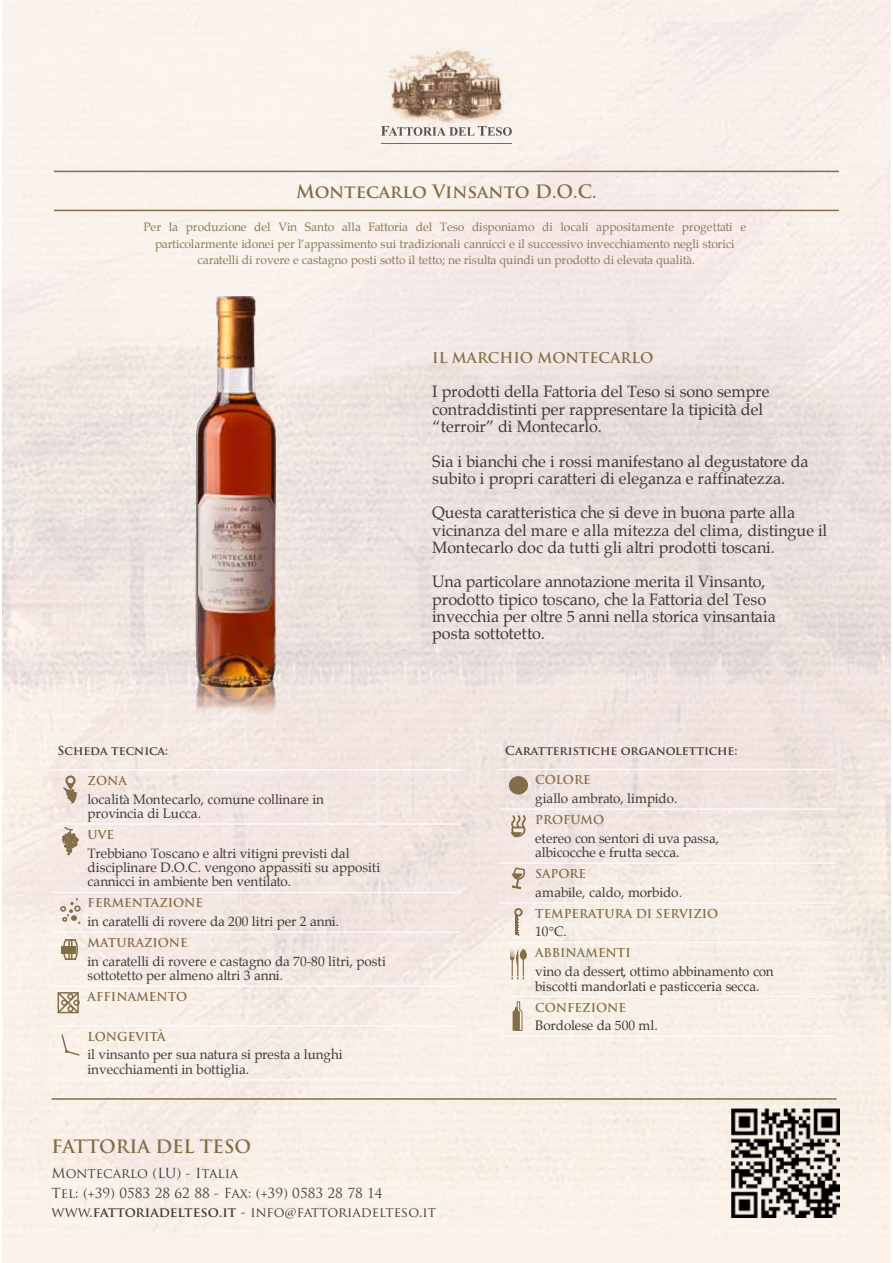
<style>
.page{position:relative;width:893px;height:1263px;background:#fff}
.page>*{position:absolute;margin:0;border:0;box-sizing:border-box;transform-origin:0 0}
.t1{font:700 18px "Trajan Pro";color:#836d46}
.t2{font:16.2px/17.2px "Palatino";color:#3c3c3b}
.t3{font:700 14.4px "Trajan Pro";color:#836d46}
.t4{font:13.5px/14.4px "Palatino";color:#3c3c3b}
.t5{font:13.5px/19.5px "Trajan Pro";color:#3c3c3b}
.t6{font:12px/16.5px "Palatino";color:#8e7955;text-align:center}
.t7{font:700 12px "Trajan Pro";color:#836d46}
.t8{font:700 12px "Trajan Pro";color:#3c3c3b}
.s1{font-weight:700}
</style>
<div class="page">
<img style="left:2px;top:0;width:889px;height:1263px">
<hr style="left:54px;top:171px;width:785px;height:1px;background:#836d46">
<hr style="left:54px;top:210px;width:785px;height:1px;background:#836d46">
<img style="left:383px;top:48px;width:128px;height:78px">
<svg style="left:381px;top:126px;width:131px;height:10px"></svg>
<hr style="left:381px;top:143px;width:131px;height:1px;background:#8e6b55">
<img style="left:169px;top:281px;width:130px;height:452px">
<hr style="left:52px;top:769px;width:409px;height:2px;background:#fafafa">
<hr style="left:52px;top:823px;width:409px;height:2px;background:#fafafa">
<hr style="left:52px;top:892px;width:409px;height:1px;background:#fafafa">
<hr style="left:52px;top:931px;width:409px;height:2px;background:#fafafa">
<hr style="left:52px;top:985px;width:409px;height:2px;background:#fafafa">
<hr style="left:52px;top:1025px;width:409px;height:1px;background:#fafafa">
<hr style="left:52px;top:1079px;width:409px;height:2px;background:#fafafa">
<hr style="left:499px;top:769px;width:337px;height:1px;background:#fafafa">
<hr style="left:499px;top:808px;width:337px;height:2px;background:#fafafa">
<hr style="left:499px;top:862px;width:337px;height:2px;background:#fafafa">
<hr style="left:499px;top:902px;width:337px;height:1px;background:#fafafa">
<hr style="left:499px;top:942px;width:337px;height:1px;background:#fafafa">
<hr style="left:499px;top:996px;width:337px;height:1px;background:#fafafa">
<hr style="left:499px;top:1035px;width:337px;height:2px;background:#fafafa">
<hr style="left:52px;top:1098px;width:785px;height:2px;background:#836d46">
<img style="left:731px;top:1108px;width:108px;height:109px">
<svg style="left:511px;top:867px;width:16px;height:23px"></svg>
<svg style="left:62px;top:826px;width:17px;height:29px"></svg>
<svg style="left:513px;top:1001px;width:10px;height:30px"></svg>
<svg style="left:63px;top:775px;width:15px;height:29px"></svg>
<svg style="left:510px;top:949px;width:17px;height:30px"></svg>
<div style="left:509px;top:776px;width:19px;height:18px;background:#836d46;border-radius:50%"></div>
<svg style="left:514px;top:908px;width:9px;height:28px"></svg>
<div style="left:74px;top:905px;width:7px;height:7px;border:2px solid #836d46;border-radius:50%"></div>
<svg style="left:60px;top:898px;width:20px;height:26px"></svg>
<svg style="left:61px;top:1034px;width:19px;height:22px"></svg>
<svg style="left:56px;top:991px;width:24px;height:23px"></svg>
<div style="left:61px;top:999px;width:7px;height:7px;border:2px solid #836d46;border-radius:50%"></div>
<div style="left:73px;top:999px;width:7px;height:7px;border:2px solid #836d46;border-radius:50%"></div>
<div style="left:67px;top:993px;width:7px;height:7px;border:2px solid #836d46;border-radius:50%"></div>
<div style="left:67px;top:1005px;width:7px;height:7px;border:2px solid #836d46;border-radius:50%"></div>
<svg style="left:509px;top:813px;width:18px;height:26px"></svg>
<svg style="left:62px;top:938px;width:17px;height:23px"></svg>
<div style="left:61px;top:946px;width:14px;height:8px;background:#836d46"></div>
<h1 class="t1" style="left:296px;top:180px;width:302px">Montecarlo Vinsanto D.O.C.</h1>
<p class="t6" style="left:144px;top:219px;width:604px">Per la produzione del Vin Santo alla Fattoria del Teso disponiamo di locali appositamente progettati e particolarmente idonei per l’appassimento sui tradizionali cannicci e il successivo invecchiamento negli storici caratelli di rovere e castagno posti sotto il tetto; ne risulta quindi un prodotto di elevata qualità.</p>
<p class="t8" style="left:58px;top:743px;width:112px">Scheda tecnica:</p>
<p class="t7" style="left:88px;top:773px;width:41px">ZONA</p>
<p class="t4" style="left:88px;top:792px;width:238px">località Montecarlo, comune collinare in provincia di Lucca.</p>
<p class="t7" style="left:88px;top:827px;width:28px">UVE</p>
<p class="t4" style="left:88px;top:846px;width:294px">Trebbiano Toscano e altri vitigni previsti dal disciplinare D.O.C. vengono appassiti su appositi cannicci in ambiente ben ventilato.</p>
<p class="t7" style="left:88px;top:896px;width:117px">FERMENTAZIONE</p>
<p class="t4" style="left:88px;top:914px;width:253px">in caratelli di rovere da 200 litri per 2 anni.</p>
<p class="t7" style="left:88px;top:935px;width:102px">MATURAZIONE</p>
<p class="t4" style="left:88px;top:954px;width:300px">in caratelli di rovere e castagno da 70-80 litri, posti sottotetto per almeno altri 3 anni.</p>
<p class="t7" style="left:88px;top:989px;width:101px">AFFINAMENTO</p>
<p class="t7" style="left:88px;top:1029px;width:80px">LONGEVITÀ</p>
<p class="t4" style="left:88px;top:1047px;width:257px">il vinsanto per sua natura si presta a lunghi invecchiamenti in bottiglia.</p>
<p class="t3" style="left:432px;top:349px;width:223px">IL MARCHIO MONTECARLO</p>
<p class="t2" style="left:432px;top:383px;width:339px">I prodotti della Fattoria del Teso si sono sempre contraddistinti per rappresentare la tipicità del “terroir” di Montecarlo.</p>
<p class="t2" style="left:432px;top:452px;width:378px">Sia i bianchi che i rossi manifestano al degustatore da subito i propri caratteri di eleganza e raffinatezza.</p>
<p class="t2" style="left:432px;top:504px;width:397px">Questa caratteristica che si deve in buona parte alla vicinanza del mare e alla mitezza del clima, distingue il<br>Montecarlo doc da tutti gli altri prodotti toscani.</p>
<p class="t2" style="left:432px;top:573px;width:345px">Una particolare annotazione merita il Vinsanto, prodotto tipico toscano, che la Fattoria del Teso invecchia per oltre 5 anni nella storica vinsantaia posta sottotetto.</p>
<p class="t8" style="left:505px;top:743px;width:234px">Caratteristiche organolettiche:</p>
<p class="t7" style="left:535px;top:773px;width:57px">COLORE</p>
<p class="t4" style="left:535px;top:791px;width:144px">giallo ambrato, limpido.</p>
<p class="t7" style="left:535px;top:812px;width:70px">PROFUMO</p>
<p class="t4" style="left:535px;top:831px;width:185px">etereo con sentori di uva passa, albicocche e frutta secca.</p>
<p class="t7" style="left:535px;top:866px;width:52px">SAPORE</p>
<p class="t4" style="left:535px;top:885px;width:148px">amabile, caldo, morbido.</p>
<p class="t7" style="left:535px;top:906px;width:185px">TEMPERATURA DI SERVIZIO</p>
<p class="t4" style="left:535px;top:925px;width:33px">10°C.</p>
<p class="t7" style="left:535px;top:946px;width:97px">ABBINAMENTI</p>
<p class="t4" style="left:535px;top:964px;width:240px">vino da dessert, ottimo abbinamento con biscotti mandorlati e pasticceria secca.</p>
<p class="t7" style="left:535px;top:1000px;width:92px">CONFEZIONE</p>
<p class="t4" style="left:535px;top:1018px;width:124px">Bordolese da 500 ml.</p>
<h1 class="t1" style="left:52px;top:1135px;width:201px">FATTORIA DEL TESO</h1>
<p class="t5" style="left:52px;top:1163px;width:386px">Montecarlo (LU) - Italia<br>Tel: (+39) 0583 28 62 88 - Fax: (+39) 0583 28 78 14 www.<span class="s1">fattoriadelteso.it</span> - info@fattoriadelteso.it</p>
</div>
